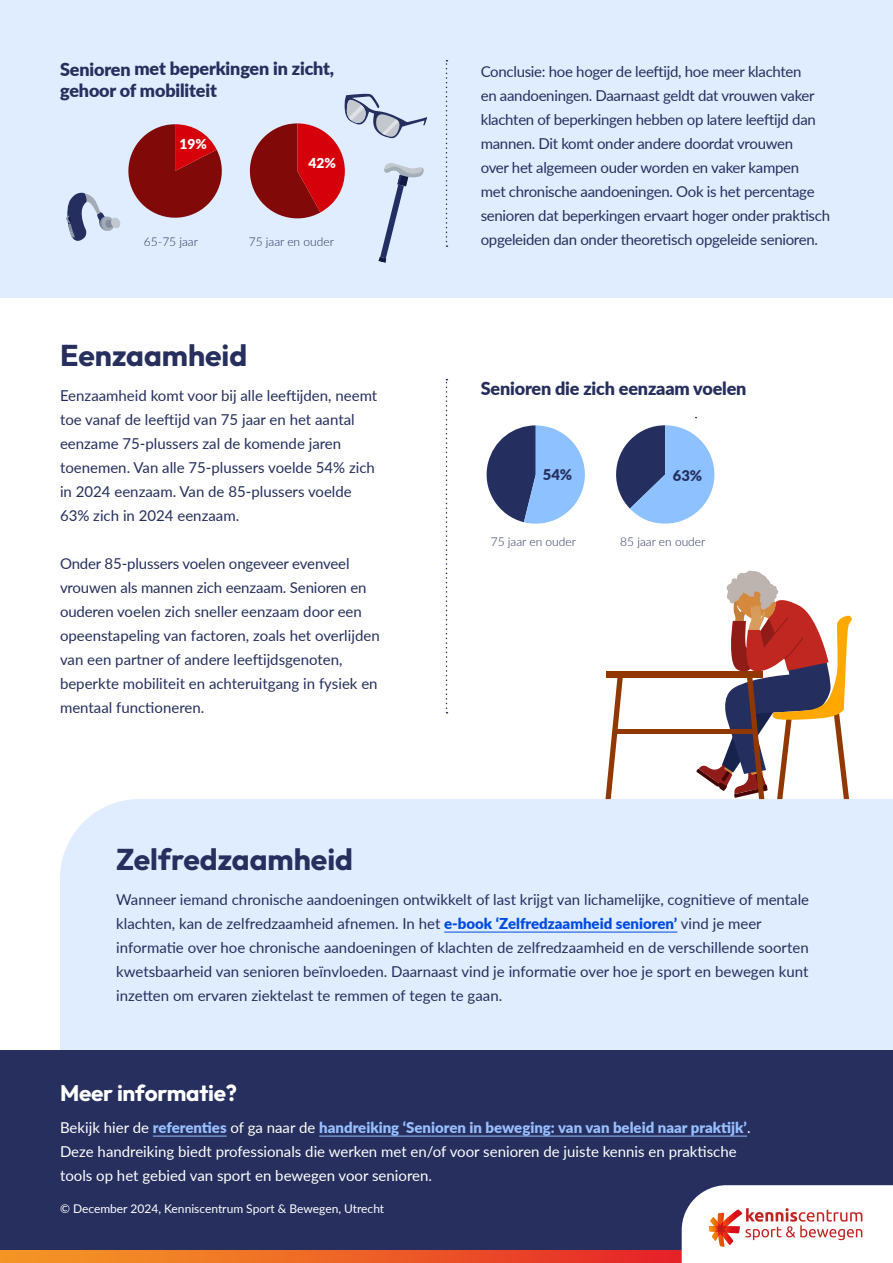
<style>
.page{position:relative;width:893px;height:1263px;background:#fff}
.page>*{position:absolute;margin:0;border:0;box-sizing:border-box;transform-origin:0 0}
.t1{font:100 30px "Outfit";color:#262f5d}
.t2{font:100 22.5px "Outfit";letter-spacing:-.01em;color:#fff}
.t3{font:900 18px/21.9px "Lato";letter-spacing:-.015em;color:#262f5d}
.t4{font:15px/24px "Lato";color:#262f5d}
.t5{font:15px/24px "Lato";letter-spacing:-.02em;color:#262f5d}
.t6{font:15px/24px "Lato";color:#fff}
.t7{font:900 14.7px "Lato";color:#262f5d}
.t8{font:900 13.8px "Lato";color:#fff}
.t9{font:300 12px "Lato";color:#262f5d}
.t10{font:12px "Lato";color:#fff}
.s1{font-weight:900;color:#004ce3}
.s2{font-weight:900;color:#98bfff}
</style>
<div class="page">
<div style="left:0;top:0;width:893px;height:298px;background:#e0ecff"></div>
<div style="left:60px;top:799px;width:833px;height:251px;background:#e0ecff"></div>
<svg style="left:446px;top:60px;width:1px;height:187px"></svg>
<svg style="left:446px;top:379px;width:1px;height:334px"></svg>
<div style="left:0;top:1050px;width:893px;height:200px;background:#262f5d"></div>
<svg style="left:0;top:1250px;width:682px;height:13px;background:#ed6126"></svg>
<svg style="left:486px;top:425px;width:99px;height:99px"></svg>
<svg style="left:616px;top:425px;width:98px;height:99px"></svg>
<hr style="left:444px;top:932px;width:233px;height:1px;background:#004ce3">
<hr style="left:153px;top:1136px;width:74px;height:1px;background:#98bfff">
<hr style="left:319px;top:1136px;width:428px;height:1px;background:#98bfff">
<svg style="left:682px;top:1185px;width:211px;height:65px;background:#f2dfdf"></svg>
<svg style="left:605px;top:678px;width:18px;height:121px"></svg>
<svg style="left:696px;top:571px;width:156px;height:228px"></svg>
<div style="left:606px;top:671px;width:156px;height:7px;background:#913700"></div>
<hr style="left:614px;top:729px;width:142px;height:4px;background:#913700">
<svg style="left:249px;top:94px;width:178px;height:169px;background:#c9adbd"></svg>
<svg style="left:65px;top:124px;width:158px;height:121px;background:#bb929f"></svg>
<p class="t3" style="left:60px;top:57px;width:276px">Senioren met beperkingen in zicht, gehoor of mobiliteit</p>
<p class="t8" style="left:179px;top:134px;width:29px">19%</p>
<p class="t8" style="left:309px;top:153px;width:29px">42%</p>
<p class="t9" style="left:144px;top:233px;width:56px">65-75 jaar</p>
<p class="t9" style="left:249px;top:233px;width:87px">75 jaar en ouder</p>
<h1 class="t1" style="left:60px;top:338px;width:189px">Eenzaamheid</h1>
<p class="t4" style="left:60px;top:382px;width:319px">Eenzaamheid komt voor bij alle leeftijden, neemt toe vanaf de leeftijd van 75 jaar en het aantal eenzame 75-plussers zal de komende jaren toenemen. Van alle 75-plussers voelde 54% zich in 2024 eenzaam. Van de 85-plussers voelde 63% zich in 2024 eenzaam.</p>
<p class="t4" style="left:60px;top:550px;width:321px">Onder 85-plussers voelen ongeveer evenveel vrouwen als mannen zich eenzaam. Senioren en ouderen voelen zich sneller eenzaam door een opeenstapeling van factoren, zoals het overlijden van een partner of andere leeftijdsgenoten, beperkte mobiliteit en achteruitgang in fysiek en mentaal functioneren.</p>
<h1 class="t1" style="left:116px;top:842px;width:238px">Zelfredzaamheid</h1>
<p class="t5" style="left:481px;top:58px;width:351px">Conclusie: hoe hoger de leeftijd, hoe meer klachten<br>en aandoeningen. Daarnaast geldt dat vrouwen vaker klachten of beperkingen hebben op latere leeftijd dan mannen. Dit komt onder andere doordat vrouwen<br>over het algemeen ouder worden en vaker kampen<br>met chronische aandoeningen. Ook is het percentage senioren dat beperkingen ervaart hoger onder praktisch opgeleiden dan onder theoretisch opgeleide senioren.</p>
<p class="t3" style="left:481px;top:377px;width:267px">Senioren die zich eenzaam voelen</p>
<p class="t7" style="left:543px;top:464px;width:31px">54%</p>
<p class="t7" style="left:673px;top:465px;width:31px">63%</p>
<p class="t9" style="left:491px;top:533px;width:87px">75 jaar en ouder</p>
<p class="t9" style="left:620px;top:533px;width:87px">85 jaar en ouder</p>
<p class="t4" style="left:116px;top:886px;width:694px">Wanneer iemand chronische aandoeningen ontwikkelt of last krijgt van lichamelijke, cognitieve of mentale klachten, kan de zelfredzaamheid afnemen. In het <span class="s1">e-book ‘Zelfredzaamheid senioren’</span> vind je meer informatie over hoe chronische aandoeningen of klachten de zelfredzaamheid en de verschillende soorten kwetsbaarheid van senioren beïnvloeden. Daarnaast vind je informatie over hoe je sport en bewegen kunt inzetten om ervaren ziektelast te remmen of tegen te gaan.</p>
<h2 class="t2" style="left:60px;top:1080px;width:178px">Meer informatie?</h2>
<p class="t6" style="left:60px;top:1114px;width:692px">Bekijk hier de <span class="s2">referenties</span> of ga naar de <span class="s2">handreiking ‘Senioren in beweging: van van beleid naar praktijk’</span>.<br>Deze handreiking biedt professionals die werken met en/of voor senioren de juiste kennis en praktische tools op het gebied van sport en bewegen voor senioren.</p>
<p class="t10" style="left:60px;top:1200px;width:326px">© December 2024, Kenniscentrum Sport &amp; Bewegen, Utrecht</p>
</div>
